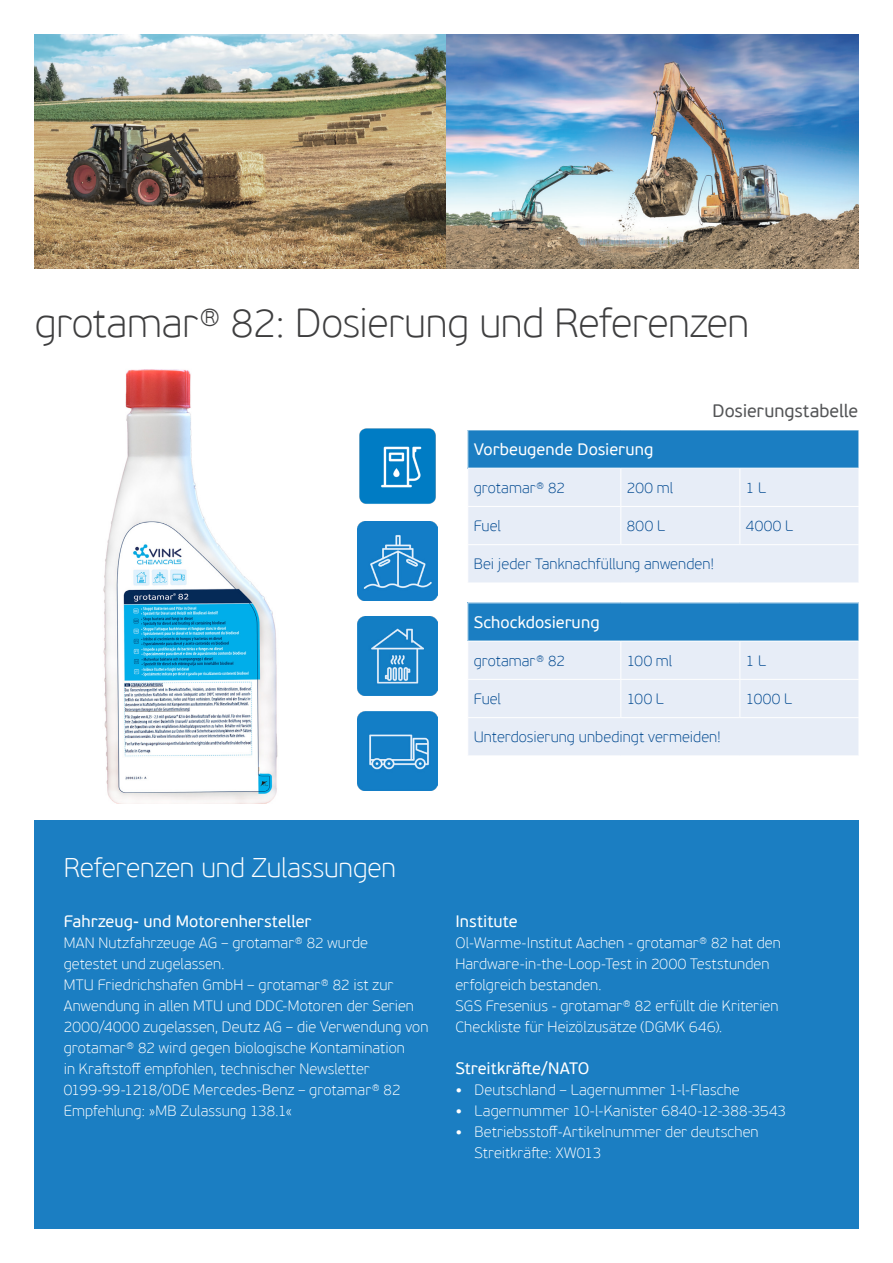
<style>
.page{position:relative;width:893px;height:1263px;background:#fff}
.page>*{position:absolute;margin:0;border:0;box-sizing:border-box;transform-origin:0 0}
.t1{font:100 40.5px "PF Beau Sans Pro";letter-spacing:-.01em;color:#3e3e3f}
.t2{font:100 27px "PF Beau Sans Pro";letter-spacing:-.005em;color:#fff}
.t3{font:18px "PF Beau Sans Pro";color:#545557}
.t4{font:16.5px "PF Beau Sans Pro";color:#fff}
.t5{font:100 15px/21px "PF Beau Sans Pro";letter-spacing:.005em;color:#fff}
.t6{font:100 15px "PF Beau Sans Pro";color:#014990}
.s1{font-weight:700}
</style>
<div class="page">
<img style="left:34px;top:34px;width:825px;height:234px">
<div style="left:34px;top:821px;width:825px;height:408px;background:#1b7ec2"></div>
<div style="left:468px;top:430px;width:391px;height:38px;background:#1b7ec2"></div>
<div style="left:468px;top:469px;width:391px;height:114px;background:#e7edf7"></div>
<hr style="left:620px;top:468px;width:1px;height:38px;background:#fff">
<hr style="left:739px;top:468px;width:1px;height:38px;background:#fff">
<hr style="left:467px;top:506px;width:154px;height:1px;background:#fff">
<hr style="left:621px;top:506px;width:119px;height:1px;background:#fff">
<hr style="left:620px;top:507px;width:1px;height:37px;background:#fff">
<hr style="left:740px;top:506px;width:119px;height:1px;background:#fff">
<hr style="left:739px;top:507px;width:1px;height:37px;background:#fff">
<hr style="left:467px;top:544px;width:154px;height:1px;background:#fff">
<hr style="left:621px;top:544px;width:119px;height:1px;background:#fff">
<hr style="left:740px;top:544px;width:119px;height:1px;background:#fff">
<div style="left:468px;top:603px;width:391px;height:38px;background:#1b7ec2"></div>
<div style="left:468px;top:642px;width:391px;height:113px;background:#e7edf7"></div>
<hr style="left:620px;top:641px;width:1px;height:38px;background:#fff">
<hr style="left:739px;top:641px;width:1px;height:38px;background:#fff">
<hr style="left:467px;top:679px;width:154px;height:1px;background:#fff">
<hr style="left:621px;top:679px;width:119px;height:1px;background:#fff">
<hr style="left:620px;top:680px;width:1px;height:37px;background:#fff">
<hr style="left:740px;top:679px;width:119px;height:1px;background:#fff">
<hr style="left:739px;top:680px;width:1px;height:37px;background:#fff">
<hr style="left:467px;top:717px;width:154px;height:1px;background:#fff">
<hr style="left:621px;top:717px;width:119px;height:1px;background:#fff">
<hr style="left:740px;top:717px;width:119px;height:1px;background:#fff">
<img style="left:359px;top:428px;width:77px;height:76px">
<img style="left:358px;top:521px;width:79px;height:79px">
<img style="left:358px;top:617px;width:79px;height:79px">
<img style="left:358px;top:712px;width:79px;height:79px">
<img style="left:103px;top:369px;width:175px;height:434px">
<p class="t1" style="left:35px;top:300px;width:716px">grotamar® 82: Dosierung und Referenzen</p>
<p class="t3" style="left:713px;top:401px;width:147px">Dosierungstabelle</p>
<p class="t4" style="left:474px;top:440px;width:181px">Vorbeugende Dosierung</p>
<p class="t6" style="left:474px;top:479px;width:93px">grotamar® 82</p>
<p class="t6" style="left:627px;top:479px;width:48px">200 ml</p>
<p class="t6" style="left:746px;top:479px;width:22px">1 L</p>
<p class="t6" style="left:474px;top:517px;width:29px">Fuel</p>
<p class="t6" style="left:627px;top:517px;width:40px">800 L</p>
<p class="t6" style="left:746px;top:517px;width:49px">4000 L</p>
<p class="t6" style="left:474px;top:556px;width:242px">Bei jeder Tanknachfüllung anwenden!</p>
<p class="t4" style="left:474px;top:613px;width:127px">Schockdosierung</p>
<p class="t6" style="left:474px;top:652px;width:93px">grotamar® 82</p>
<p class="t6" style="left:627px;top:652px;width:47px">100 ml</p>
<p class="t6" style="left:746px;top:652px;width:22px">1 L</p>
<p class="t6" style="left:474px;top:690px;width:29px">Fuel</p>
<p class="t6" style="left:627px;top:690px;width:39px">100 L</p>
<p class="t6" style="left:746px;top:690px;width:48px">1000 L</p>
<p class="t6" style="left:474px;top:729px;width:249px">Unterdosierung unbedingt vermeiden!</p>
<p class="t2" style="left:64px;top:852px;width:334px">Referenzen und Zulassungen</p>
<p class="t4" style="left:64px;top:911px;width:249px">Fahrzeug- und Motorenhersteller</p>
<p class="t5" style="left:64px;top:932px;width:306px">MAN Nutzfahrzeuge AG – grotamar® 82 wurde getestet und zugelassen.</p>
<p class="t5" style="left:64px;top:974px;width:331px">MTU Friedrichshafen GmbH – grotamar® 82 ist zur</p>
<p class="t5" style="left:64px;top:995px;width:366px">Anwendung in allen MTU und DDC-Motoren der Serien 2000/4000 zugelassen, Deutz AG – die Verwendung von grotamar® 82 wird gegen biologische Kontamination<br>in Kraftstoff empfohlen, technischer Newsletter 0199-99-1218/0DE Mercedes-Benz – grotamar® 82<br>Empfehlung: »MB Zulassung 138.1«</p>
<p class="t4" style="left:455px;top:911px;width:64px">Institute</p>
<p class="t5" style="left:455px;top:932px;width:327px">Ol-Warme-Institut Aachen - grotamar® 82 hat den</p>
<p class="t5" style="left:455px;top:953px;width:316px">Hardware-in-the-Loop-Test in 2000 Teststunden</p>
<p class="t5" style="left:455px;top:974px;width:147px">erfolgreich bestanden.</p>
<p class="t5" style="left:455px;top:995px;width:325px">SGS Fresenius - grotamar® 82 erfüllt die Kriterien</p>
<p class="t5" style="left:455px;top:1016px;width:268px">Checkliste für Heizölzusätze (DGMK 646).</p>
<p class="t4" style="left:455px;top:1058px;width:135px">Streitkräfte/NATO</p>
<p class="t5" style="left:455px;top:1079px;width:286px"><span class="s1">•</span> Deutschland – Lagernummer 1-l-Flasche</p>
<p class="t5" style="left:455px;top:1100px;width:332px"><span class="s1">•</span> Lagernummer 10-l-Kanister 6840-12-388-3543</p>
<p class="t5" style="left:455px;top:1121px;width:305px"><span class="s1">•</span> Betriebsstoff-Artikelnummer der deutschen</p>
<p class="t5" style="left:475px;top:1142px;width:128px">Streitkräfte: XW013</p>
</div>
